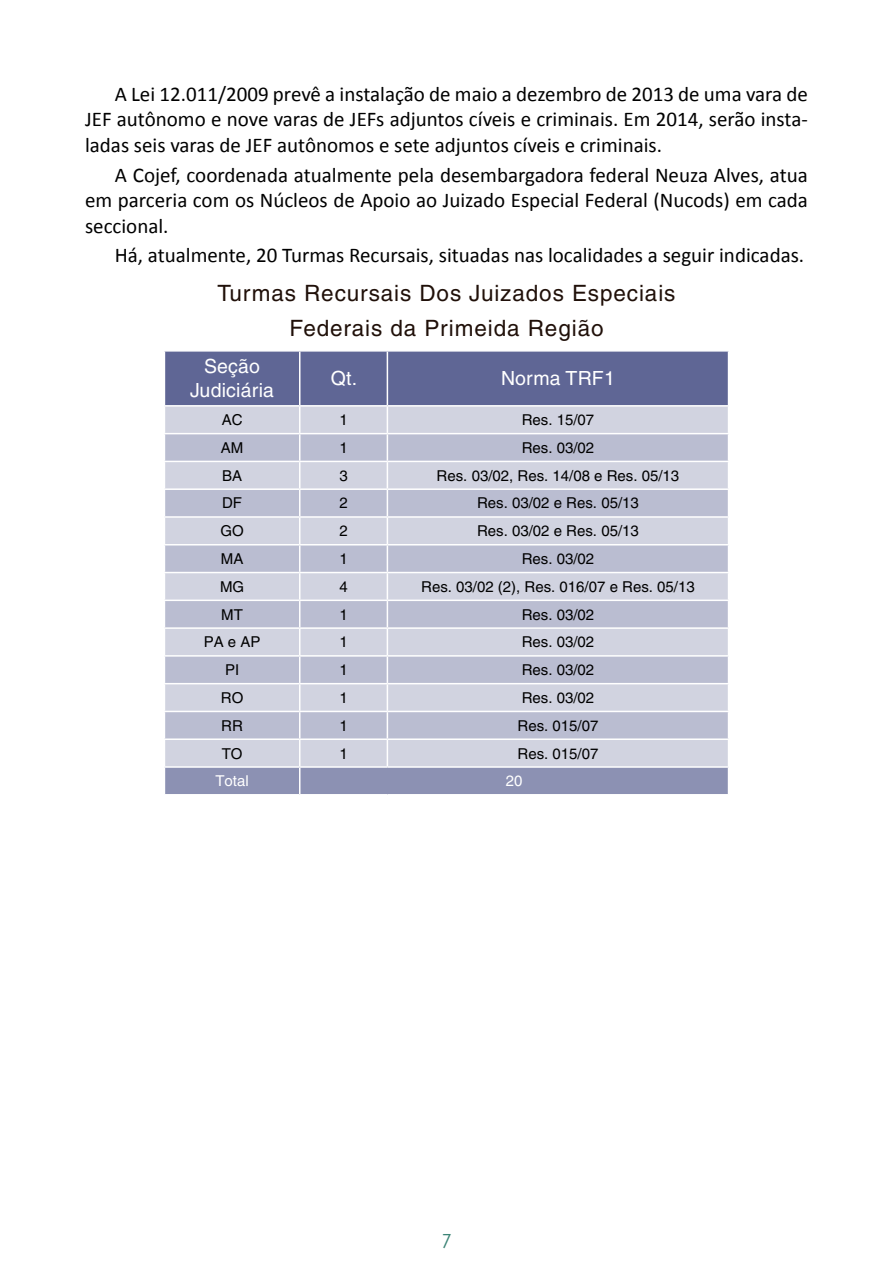
<style>
.page{position:relative;width:893px;height:1263px;background:#fff}
.page>*{position:absolute;margin:0;border:0;box-sizing:border-box;transform-origin:0 0}
.t1{font:22.5px/34.5px "Helvetica";letter-spacing:.04em;color:#201009;text-align:center}
.t2{font:21px/25.5px "Calibri";color:#000;text-align:justify}
.t3{font:21px "Orator Std";color:#3c8476}
.t4{font:19.5px/24px "Helvetica LT Std";letter-spacing:.01em;color:#fff;text-align:center}
.t5{font:15px "Helvetica";color:#000}
.t6{font:15px "Helvetica";color:#fff}
</style>
<div class="page">
<svg style="left:164px;top:351px;width:565px;height:444px;background:#b9bcd0"></svg>
<hr style="left:387px;top:766px;width:342px;height:2px;background:#fff">
<p class="t2" style="left:85px;top:81px;width:724px;text-indent:30px">A Lei 12.011/2009 prevê a instalação de maio a dezembro de 2013 de uma vara de JEF autônomo e nove varas de JEFs adjuntos cíveis e criminais. Em 2014, serão insta&shy;ladas seis varas de JEF autônomos e sete adjuntos cíveis e criminais.</p>
<p class="t2" style="left:85px;top:162px;width:724px;text-indent:30px">A Cojef, coordenada atualmente pela desembargadora federal Neuza Alves, atua em parceria com os Núcleos de Apoio ao Juizado Especial Federal (Nucods) em cada seccional.</p>
<p class="t2" style="left:115px;top:243px;width:691px">Há, atualmente, 20 Turmas Recursais, situadas nas localidades a seguir indicadas.</p>
<p class="t1" style="left:217px;top:276px;width:459px">Turmas Recursais Dos Juizados Especiais<br>Federais da Primeida Região</p>
<p class="t4" style="left:190px;top:354px;width:86px">Seção<br>Judiciária</p>
<p class="t4" style="left:331px;top:366px;width:28px">Qt.</p>
<p class="t4" style="left:501px;top:366px;width:115px">Norma TRF1</p>
<p class="t5" style="left:222px;top:411px;width:22px">AC</p>
<p class="t5" style="left:339px;top:411px;width:10px">1</p>
<p class="t5" style="left:522px;top:411px;width:74px">Res. 15/07</p>
<p class="t5" style="left:221px;top:439px;width:24px">AM</p>
<p class="t5" style="left:339px;top:439px;width:10px">1</p>
<p class="t5" style="left:522px;top:439px;width:74px">Res. 03/02</p>
<p class="t5" style="left:222px;top:467px;width:22px">BA</p>
<p class="t5" style="left:339px;top:467px;width:10px">3</p>
<p class="t5" style="left:437px;top:467px;width:244px">Res. 03/02, Res. 14/08 e Res. 05/13</p>
<p class="t5" style="left:222px;top:494px;width:21px">DF</p>
<p class="t5" style="left:339px;top:494px;width:10px">2</p>
<p class="t5" style="left:477px;top:494px;width:163px">Res. 03/02 e Res. 05/13</p>
<p class="t5" style="left:220px;top:522px;width:25px">GO</p>
<p class="t5" style="left:339px;top:522px;width:10px">2</p>
<p class="t5" style="left:477px;top:522px;width:163px">Res. 03/02 e Res. 05/13</p>
<p class="t5" style="left:221px;top:550px;width:24px">MA</p>
<p class="t5" style="left:339px;top:550px;width:10px">1</p>
<p class="t5" style="left:522px;top:550px;width:74px">Res. 03/02</p>
<p class="t5" style="left:220px;top:578px;width:26px">MG</p>
<p class="t5" style="left:339px;top:578px;width:10px">4</p>
<p class="t5" style="left:421px;top:578px;width:275px">Res. 03/02 (2), Res. 016/07 e Res. 05/13</p>
<p class="t5" style="left:221px;top:606px;width:23px">MT</p>
<p class="t5" style="left:339px;top:606px;width:10px">1</p>
<p class="t5" style="left:522px;top:606px;width:74px">Res. 03/02</p>
<p class="t5" style="left:204px;top:633px;width:58px">PA e AP</p>
<p class="t5" style="left:339px;top:633px;width:10px">1</p>
<p class="t5" style="left:522px;top:633px;width:74px">Res. 03/02</p>
<p class="t5" style="left:225px;top:661px;width:16px">PI</p>
<p class="t5" style="left:339px;top:661px;width:10px">1</p>
<p class="t5" style="left:522px;top:661px;width:74px">Res. 03/02</p>
<p class="t5" style="left:221px;top:689px;width:24px">RO</p>
<p class="t5" style="left:339px;top:689px;width:10px">1</p>
<p class="t5" style="left:522px;top:689px;width:74px">Res. 03/02</p>
<p class="t5" style="left:221px;top:717px;width:23px">RR</p>
<p class="t5" style="left:339px;top:717px;width:10px">1</p>
<p class="t5" style="left:517px;top:717px;width:82px">Res. 015/07</p>
<p class="t5" style="left:222px;top:744px;width:22px">TO</p>
<p class="t5" style="left:339px;top:744px;width:10px">1</p>
<p class="t5" style="left:517px;top:744px;width:82px">Res. 015/07</p>
<p class="t6" style="left:215px;top:772px;width:35px">Total</p>
<p class="t6" style="left:506px;top:772px;width:18px">20</p>
<p class="t3" style="left:440px;top:1226px;width:14px">7</p>
</div>
